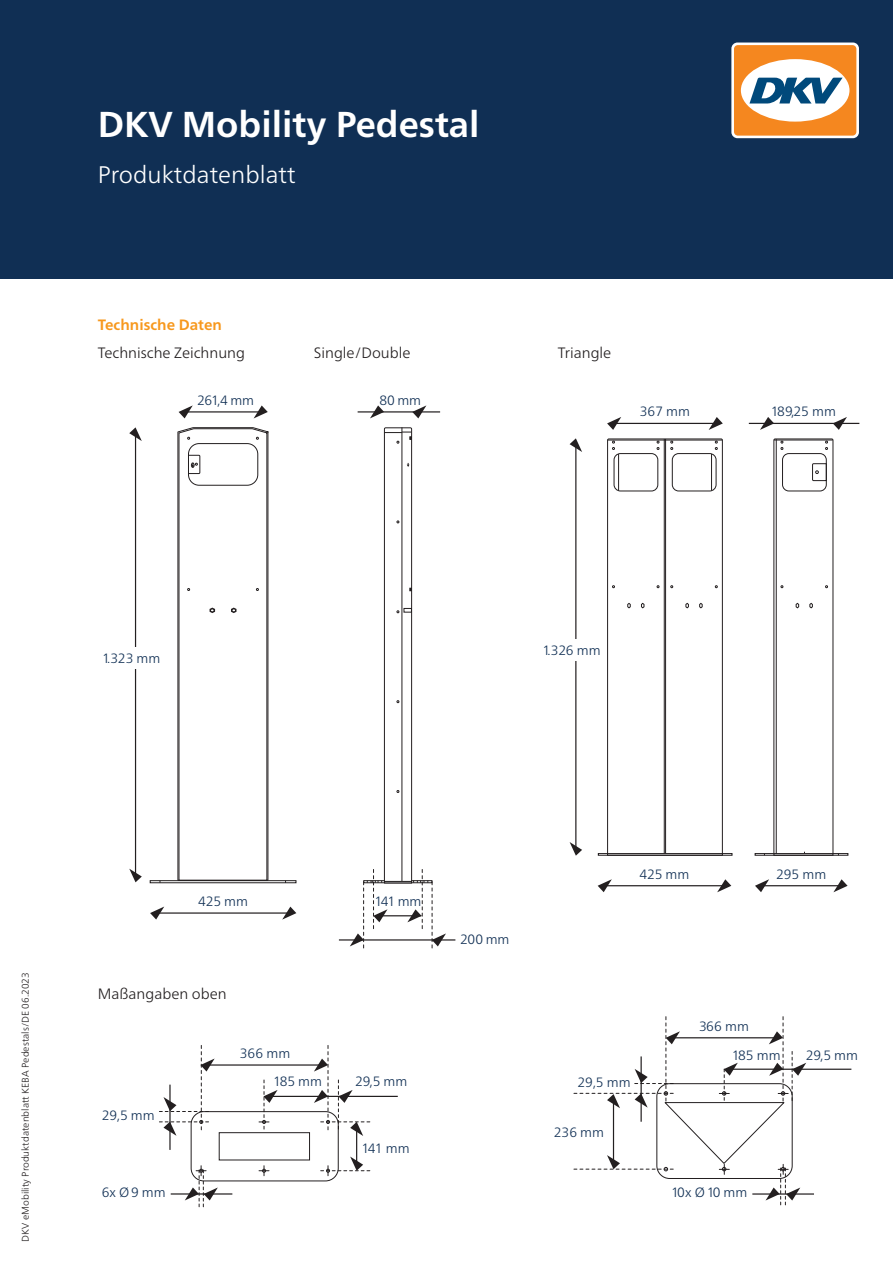
<style>
.page{position:relative;width:893px;height:1263px;background:#fff}
.page>*{position:absolute;margin:0;border:0;box-sizing:border-box;transform-origin:0 0}
.t1{font:700 36px "Frutiger Neue LTW1 G";color:#fff}
.t2{font:300 24px "Frutiger Neue LTW1 G";color:#fff}
._2_AGB_HL_6_5_pt___6{font:300 15px "Frutiger Neue LTW1 G";color:#231f20}
._2_AGB_HL_6_5_pt___6-2{font:700 15px "Frutiger Neue LTW1 G";color:#f7981d}
.Zahlen_an_Zeichnung{font:300 13.5px "Frutiger Neue LTW1 G";color:#102f54}
.t3{font:300 9.75px "Frutiger Neue LTW1 G";color:#231f20}
</style>
<div class="page">
<div style="left:0;top:0;width:893px;height:279px;background:#102f54"></div>
<svg style="left:177px;top:427px;width:92px;height:453px"></svg>
<div style="left:150px;top:880px;width:146px;height:3px;border:1px solid #231f20"></div>
<svg style="left:607px;top:438px;width:116px;height:415px"></svg>
<hr style="left:608px;top:440px;width:114px;height:1px;background:#231f20">
<div style="left:598px;top:853px;width:134px;height:3px;border:1px solid #231f20"></div>
<div style="left:755px;top:853px;width:93px;height:3px;background:#fff;border:1px solid #231f20"></div>
<svg style="left:773px;top:438px;width:66px;height:418px"></svg>
<hr style="left:774px;top:440px;width:59px;height:1px;background:#231f20">
<hr style="left:776px;top:439px;width:1px;height:415px;background:#231f20">
<div style="left:191px;top:1111px;width:148px;height:70px;border:1px solid #231f20;border-radius:13px"></div>
<div style="left:219px;top:1132px;width:91px;height:28px;border:1px solid #231f20"></div>
<hr style="left:613px;top:423px;width:105px;height:1px;background:#231f20">
<svg style="left:709px;top:417px;width:14px;height:13px"></svg>
<svg style="left:607px;top:417px;width:14px;height:13px"></svg>
<hr style="left:604px;top:885px;width:121px;height:1px;background:#231f20">
<svg style="left:717px;top:879px;width:14px;height:13px"></svg>
<svg style="left:598px;top:879px;width:14px;height:13px"></svg>
<hr style="left:575px;top:442px;width:1px;height:408px;background:#231f20">
<svg style="left:570px;top:438px;width:12px;height:14px"></svg>
<svg style="left:570px;top:842px;width:12px;height:14px"></svg>
<div style="left:538px;top:639px;width:67px;height:22px;background:#fff"></div>
<hr style="left:184px;top:411px;width:78px;height:1px;background:#231f20">
<svg style="left:254px;top:405px;width:14px;height:13px"></svg>
<svg style="left:179px;top:405px;width:14px;height:13px"></svg>
<hr style="left:157px;top:912px;width:133px;height:2px;background:#231f20">
<svg style="left:282px;top:907px;width:14px;height:12px"></svg>
<svg style="left:150px;top:906px;width:14px;height:13px"></svg>
<hr style="left:135px;top:431px;width:1px;height:445px;background:#231f20">
<svg style="left:129px;top:427px;width:13px;height:14px"></svg>
<svg style="left:129px;top:869px;width:13px;height:13px"></svg>
<div style="left:97px;top:647px;width:68px;height:21px;background:#fff"></div>
<hr style="left:358px;top:411px;width:82px;height:1px;background:#231f20">
<svg style="left:370px;top:405px;width:14px;height:13px"></svg>
<svg style="left:412px;top:405px;width:14px;height:13px"></svg>
<hr style="left:339px;top:939px;width:116px;height:1px;background:#231f20">
<svg style="left:350px;top:427px;width:96px;height:521px"></svg>
<hr style="left:762px;top:885px;width:80px;height:1px;background:#231f20">
<svg style="left:833px;top:879px;width:15px;height:13px"></svg>
<svg style="left:755px;top:879px;width:14px;height:13px"></svg>
<hr style="left:749px;top:423px;width:110px;height:1px;background:#231f20">
<svg style="left:760px;top:417px;width:14px;height:13px"></svg>
<svg style="left:833px;top:417px;width:14px;height:13px"></svg>
<hr style="left:207px;top:1064px;width:115px;height:2px;background:#231f20">
<hr style="left:270px;top:1096px;width:53px;height:1px;background:#231f20">
<hr style="left:327px;top:1096px;width:71px;height:1px;background:#231f20">
<hr style="left:356px;top:1126px;width:1px;height:39px;background:#231f20">
<hr style="left:171px;top:1193px;width:61px;height:1px;background:#231f20">
<hr style="left:169px;top:1084px;width:2px;height:66px;background:#231f20">
<svg style="left:159px;top:1045px;width:56px;height:91px"></svg>
<svg style="left:314px;top:1045px;width:56px;height:91px"></svg>
<svg style="left:321px;top:1156px;width:49px;height:20px"></svg>
<svg style="left:185px;top:1166px;width:33px;height:41px"></svg>
<svg style="left:259px;top:1166px;width:10px;height:10px"></svg>
<svg style="left:259px;top:1080px;width:19px;height:49px"></svg>
<hr style="left:752px;top:1193px;width:62px;height:1px;background:#231f20">
<hr style="left:780px;top:1068px;width:71px;height:2px;background:#231f20">
<svg style="left:574px;top:1017px;width:232px;height:188px"></svg>
<div style="left:731px;top:43px;width:128px;height:95px;background:linear-gradient(to bottom,#fffefe,#fefefe);border-radius:6px"></div>
<div style="left:734px;top:45px;width:122px;height:91px;background:#f5871f;border-radius:4px"></div>
<div style="left:741px;top:59px;width:108px;height:63px;background:#fff;border-radius:50%"></div>
<svg style="left:749px;top:78px;width:94px;height:25px"></svg>
<h1 class="t1" style="left:98px;top:104px;width:383px">DKV Mobility Pedestal</h1>
<h2 class="t2" style="left:98px;top:160px;width:200px">Produktdatenblatt</h2>
<p class="_2_AGB_HL_6_5_pt___6-2" style="left:98px;top:316px;width:126px">Technische Daten</p>
<p class="_2_AGB_HL_6_5_pt___6" style="left:98px;top:344px;width:149px">Technische Zeichnung</p>
<p class="_2_AGB_HL_6_5_pt___6" style="left:314px;top:344px;width:98px">Single/Double</p>
<p class="_2_AGB_HL_6_5_pt___6" style="left:558px;top:344px;width:55px">Triangle</p>
<p class="Zahlen_an_Zeichnung" style="left:197px;top:392px;width:58px">261,4 mm</p>
<p class="Zahlen_an_Zeichnung" style="left:379px;top:392px;width:43px">80 mm</p>
<p class="Zahlen_an_Zeichnung" style="left:640px;top:403px;width:52px">367 mm</p>
<p class="Zahlen_an_Zeichnung" style="left:771px;top:403px;width:67px">189,25 mm</p>
<p class="Zahlen_an_Zeichnung" style="left:102px;top:650px;width:60px">1.323 mm</p>
<p class="Zahlen_an_Zeichnung" style="left:542px;top:642px;width:60px">1.326 mm</p>
<p class="t3" style="left:19px;top:1242px;width:271px;rotate:-90deg">DKV eMobility Produktdatenblatt KEBA Pedestals/DE 06.2023</p>
<p class="Zahlen_an_Zeichnung" style="left:198px;top:893px;width:51px">425 mm</p>
<p class="_2_AGB_HL_6_5_pt___6" style="left:98px;top:984px;width:130px">Maßangaben oben</p>
<p class="Zahlen_an_Zeichnung" style="left:375px;top:893px;width:48px">141 mm</p>
<p class="Zahlen_an_Zeichnung" style="left:102px;top:1107px;width:55px">29,5 mm</p>
<p class="Zahlen_an_Zeichnung" style="left:102px;top:1184px;width:66px">6x Ø9 mm</p>
<p class="Zahlen_an_Zeichnung" style="left:240px;top:1045px;width:52px">366 mm</p>
<p class="Zahlen_an_Zeichnung" style="left:273px;top:1073px;width:50px">185 mm</p>
<p class="Zahlen_an_Zeichnung" style="left:355px;top:1073px;width:54px">29,5 mm</p>
<p class="Zahlen_an_Zeichnung" style="left:362px;top:1140px;width:50px">141 mm</p>
<p class="Zahlen_an_Zeichnung" style="left:460px;top:931px;width:51px">200 mm</p>
<p class="Zahlen_an_Zeichnung" style="left:639px;top:866px;width:51px">425 mm</p>
<p class="Zahlen_an_Zeichnung" style="left:776px;top:866px;width:52px">295 mm</p>
<p class="Zahlen_an_Zeichnung" style="left:577px;top:1074px;width:55px">29,5 mm</p>
<p class="Zahlen_an_Zeichnung" style="left:554px;top:1124px;width:52px">236 mm</p>
<p class="Zahlen_an_Zeichnung" style="left:699px;top:1018px;width:51px">366 mm</p>
<p class="Zahlen_an_Zeichnung" style="left:732px;top:1046px;width:50px">185 mm</p>
<p class="Zahlen_an_Zeichnung" style="left:806px;top:1046px;width:54px">29,5 mm</p>
<p class="Zahlen_an_Zeichnung" style="left:671px;top:1184px;width:78px">10x Ø10 mm</p>
</div>
